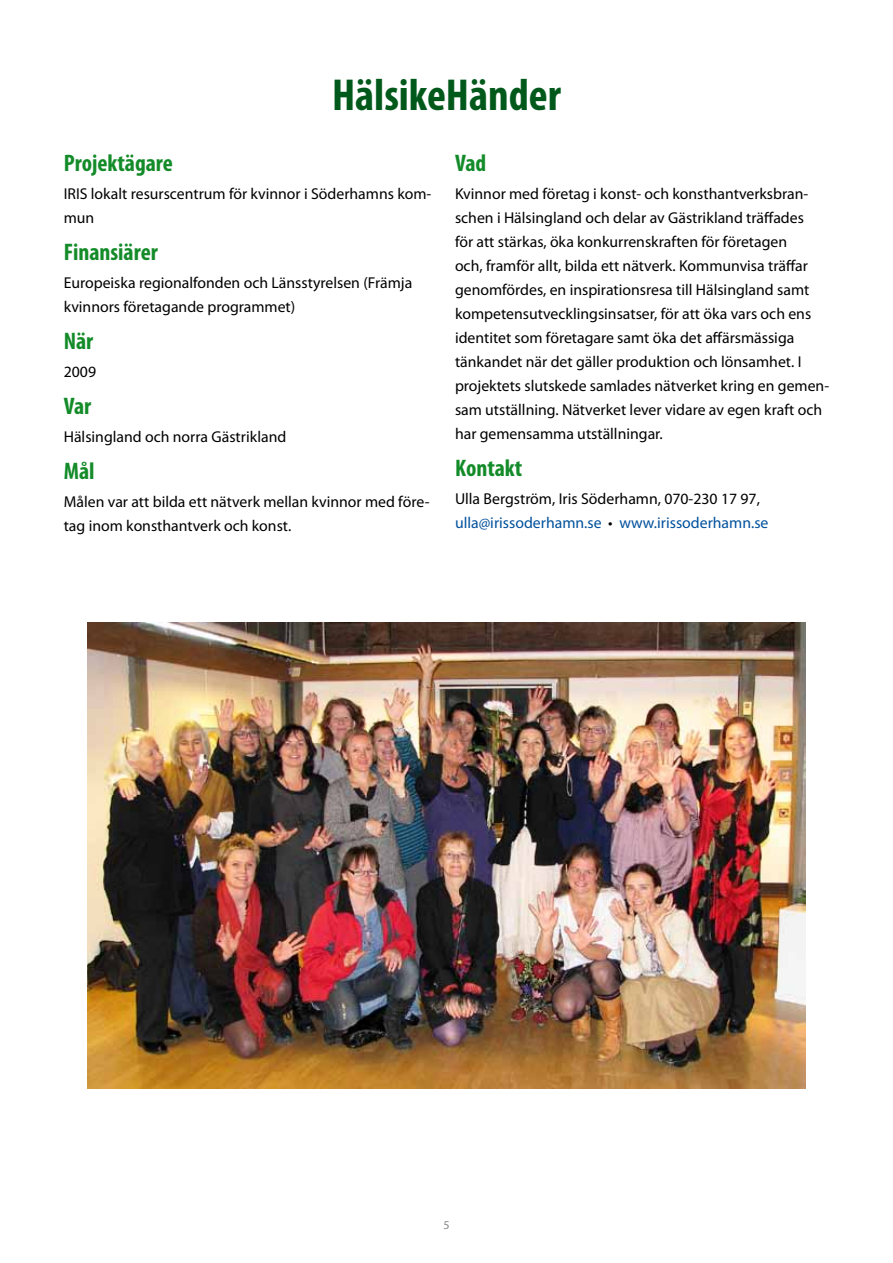
<style>
.page{position:relative;width:893px;height:1263px;background:#fff}
.page>*{position:absolute;margin:0;border:0;box-sizing:border-box;transform-origin:0 0}
.t1{font:700 condensed 45px "Myriad Pro";color:#00591b}
.t2{font:700 condensed 24px "Myriad Pro";color:#148b29}
.t3{font:15.75px/24px "Myriad Pro";color:#000}
.t4{font:12px "Myriad Pro";color:#87888a}
.s1{color:#00519d}
</style>
<div class="page">
<img style="left:88px;top:622px;width:717px;height:467px">
<h1 class="t1" style="left:332px;top:71px;width:230px">HälsikeHänder</h1>
<h2 class="t2" style="left:64px;top:150px;width:111px">Projektägare</h2>
<p class="t3" style="left:64px;top:182px;width:369px">IRIS lokalt resurscentrum för kvinnor i Söderhamns kom&shy;mun</p>
<h2 class="t2" style="left:64px;top:239px;width:96px">Finansiärer</h2>
<p class="t3" style="left:64px;top:271px;width:350px">Europeiska regionalfonden och Länsstyrelsen (Främja kvinnors företagande programmet)</p>
<h2 class="t2" style="left:64px;top:328px;width:31px">När</h2>
<p class="t3" style="left:64px;top:360px;width:34px">2009</p>
<h2 class="t2" style="left:64px;top:393px;width:29px">Var</h2>
<p class="t3" style="left:64px;top:425px;width:224px">Hälsingland och norra Gästrikland</p>
<h2 class="t2" style="left:64px;top:458px;width:32px">Mål</h2>
<p class="t3" style="left:64px;top:490px;width:367px">Målen var att bilda ett nätverk mellan kvinnor med före&shy;tag inom konsthantverk och konst.</p>
<h2 class="t2" style="left:455px;top:150px;width:33px">Vad</h2>
<p class="t3" style="left:455px;top:182px;width:376px">Kvinnor med företag i konst- och konsthantverksbran&shy;schen i Hälsingland och delar av Gästrikland träffades<br>för att stärkas, öka konkurrenskraften för företagen<br>och, framför allt, bilda ett nätverk. Kommunvisa träffar genomfördes, en inspirationsresa till Hälsingland samt kompetensutvecklingsinsatser, för att öka vars och ens identitet som företagare samt öka det affärsmässiga tänkandet när det gäller produktion och lönsamhet. I projektets slutskede samlades nätverket kring en gemen&shy;sam utställning. Nätverket lever vidare av egen kraft och har gemensamma utställningar.</p>
<h2 class="t2" style="left:455px;top:455px;width:69px">Kontakt</h2>
<p class="t3" style="left:455px;top:487px;width:315px">Ulla Bergström, Iris Söderhamn, 070-230 17 97, <span class="s1">ulla@irissoderhamn.se</span> • <span class="s1">www.irissoderhamn.se</span></p>
<p class="t4" style="left:443px;top:1218px;width:8px">5</p>
</div>
